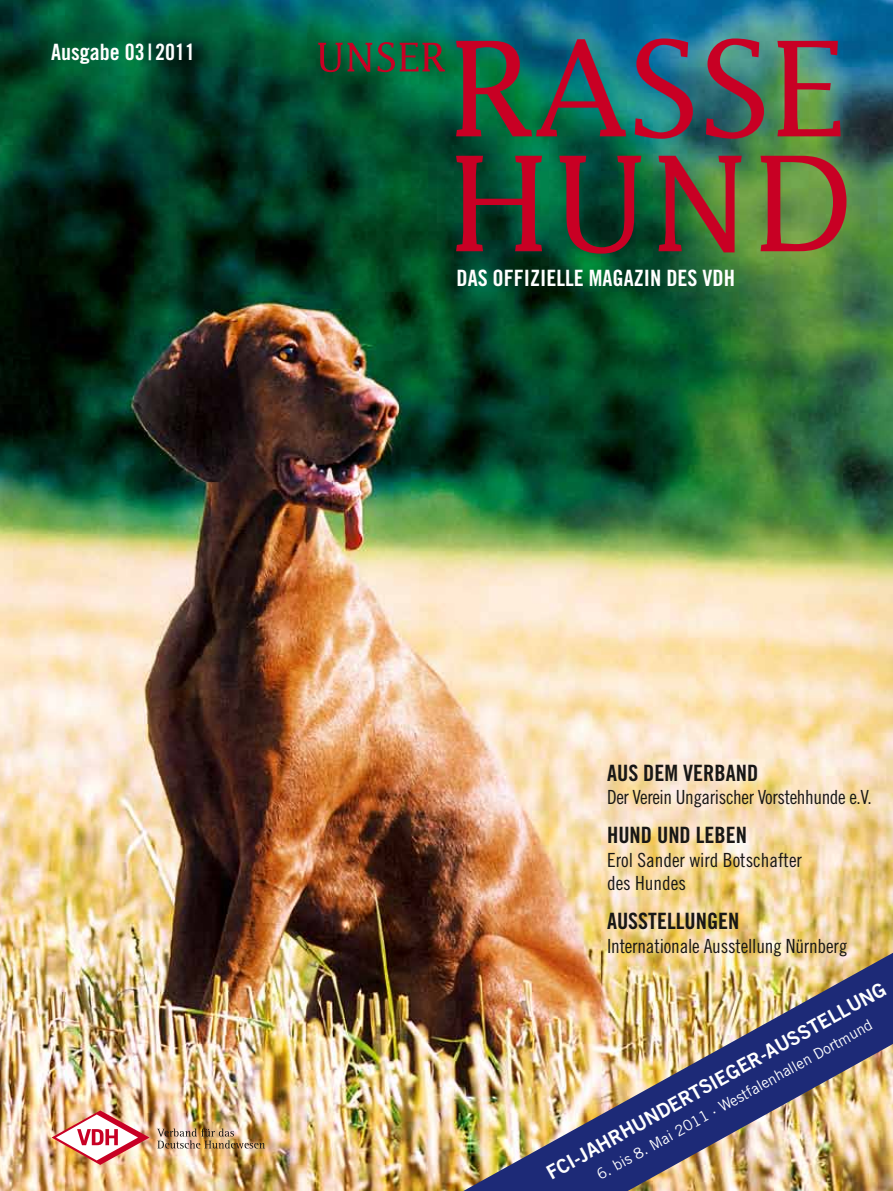
<style>
.page{position:relative;width:893px;height:1191px;background:#fff}
.page>*{position:absolute;margin:0;border:0;box-sizing:border-box;transform-origin:0 0}
.t1{font:22.5px "Trade Gothic Bold Cond Twenty";color:#fff}
.t2{font:22.5px "Trade Gothic Bold Cond Twenty";color:#181716}
.t3{font:19.5px/23.4px "Trade Gothic Cond Eighteen";letter-spacing:-.01em;color:#181716}
.t4{font:19.5px "Trade Gothic Bold Two";color:#fff}
.t5{font:15px "Trade Gothic";color:#fff}
</style>
<div class="page">
<img style="left:0;top:0;width:893px;height:1191px">
<svg style="left:318px;top:42px;width:127px;height:30px;background:#3d4b36"></svg>
<svg style="left:456px;top:156px;width:86px;height:95px;background:#4c2f2c"></svg>
<svg style="left:559px;top:156px;width:82px;height:98px;background:#3e302b"></svg>
<svg style="left:658px;top:156px;width:84px;height:96px;background:#714f36"></svg>
<svg style="left:760px;top:156px;width:86px;height:95px;background:#8b603b"></svg>
<svg style="left:456px;top:39px;width:170px;height:97px;background:#434f4e"></svg>
<svg style="left:635px;top:38px;width:58px;height:101px;background:#59536d"></svg>
<svg style="left:706px;top:38px;width:58px;height:101px;background:#6b515a"></svg>
<svg style="left:777px;top:41px;width:64px;height:95px;background:#7e6053"></svg>
<img style="left:463px;top:952px;width:430px;height:239px">
<img style="left:52px;top:1110px;width:98px;height:55px">
<img style="left:157px;top:1128px;width:108px;height:20px">
<p class="t1" style="left:51px;top:38px;width:146px">AUSGABE 03 | 2011</p>
<p class="t1" style="left:456px;top:264px;width:280px">DAS OFFIZIELLE MAGAZIN DES VDH</p>
<p class="t2" style="left:607px;top:759px;width:150px">AUS DEM VERBAND</p>
<p class="t3" style="left:607px;top:785px;width:266px">Der Verein Ungarischer Vorstehhunde e.V.</p>
<p class="t2" style="left:607px;top:821px;width:141px">HUND UND LEBEN</p>
<p class="t3" style="left:607px;top:848px;width:196px">Erol Sander wird Botschafter des Hundes</p>
<p class="t2" style="left:607px;top:907px;width:134px">AUSSTELLUNGEN</p>
<p class="t3" style="left:607px;top:933px;width:242px">Internationale Ausstellung Nürnberg</p>
<p class="t4" style="left:542px;top:1163px;width:386px;rotate:-29deg">FCi-Jahrhundertsieger-Ausstellung</p>
<p class="t5" style="left:593px;top:1167px;width:314px;rotate:-29deg">6. bis 8. Mai 2011 · Westfalenhallen Dortmund</p>
</div>
